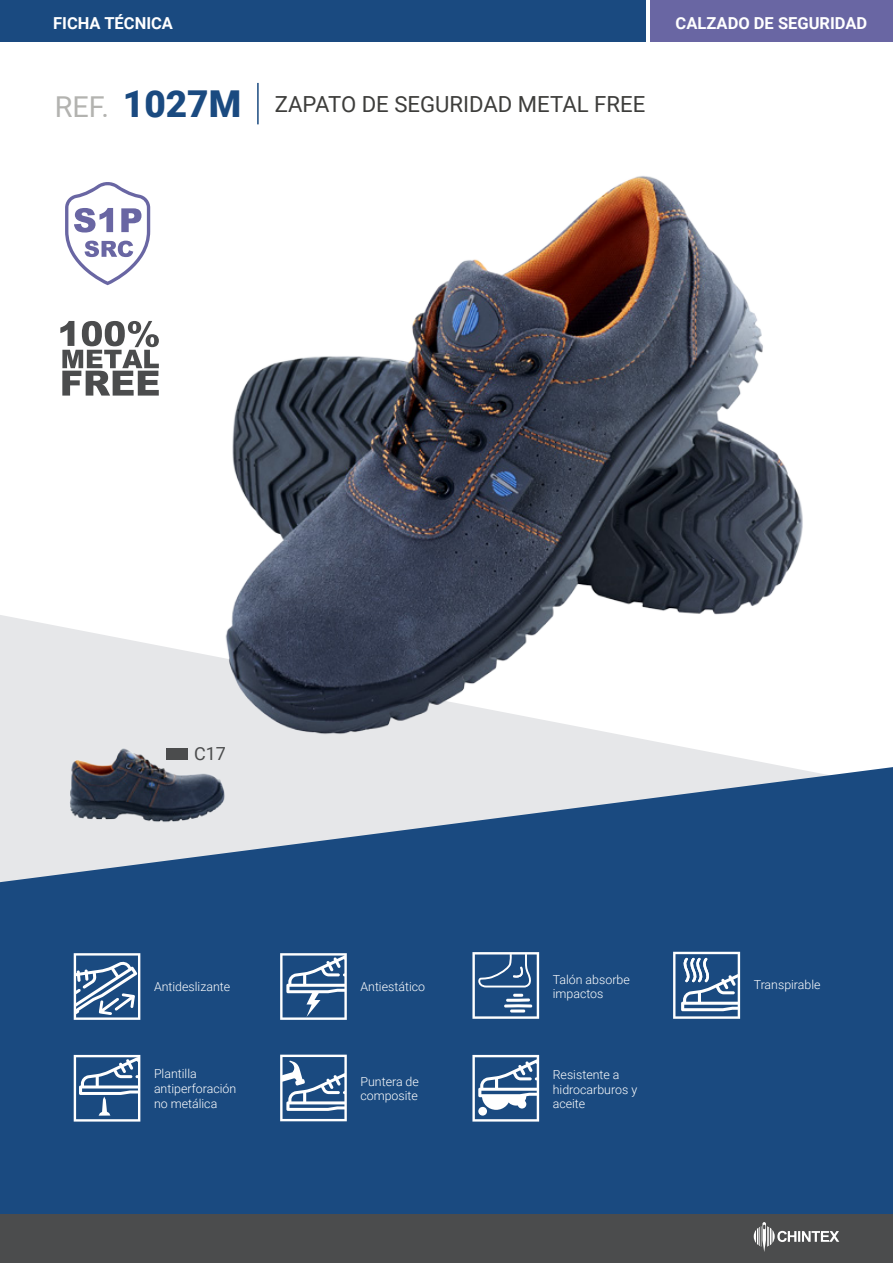
<style>
.page{position:relative;width:893px;height:1263px;background:#fff}
.page>*{position:absolute;margin:0;border:0;box-sizing:border-box;transform-origin:0 0}
.t1{font:22.2px "Roboto";color:#3d3d3b}
.t2{font:18px "Roboto";color:#4b4c4d}
.t3{font:700 16.5px "Roboto";color:#fff}
.t4{font:300 12.45px/14.9px "Roboto";color:#fff}
.s1{font-size:28.8px;color:#b3b3b0}
.s2{font-weight:900;font-size:37.05px;color:#1a4a80}
</style>
<div class="page">
<svg style="left:0;top:615px;width:182px;height:150px;fill:#e6e7e9"></svg>
<svg style="left:0;top:765px;width:893px;height:449px;background:#305b8b"></svg>
<div style="left:0;top:0;width:645px;height:42px;background:#1a4a80"></div>
<div style="left:0;top:1214px;width:893px;height:49px;background:#4b4c4d"></div>
<div style="left:650px;top:0;width:243px;height:42px;background:#6966a3"></div>
<svg style="left:754px;top:1222px;width:85px;height:30px"></svg>
<hr style="left:257px;top:83px;width:2px;height:41px;background:#1a4a80">
<img style="left:55px;top:711px;width:183px;height:122px">
<img style="left:182px;top:176px;width:687px;height:593px">
<svg style="left:280px;top:953px;width:67px;height:67px"></svg>
<svg style="left:472px;top:1055px;width:67px;height:66px"></svg>
<svg style="left:280px;top:1055px;width:67px;height:66px"></svg>
<svg style="left:74px;top:953px;width:66px;height:67px"></svg>
<svg style="left:472px;top:952px;width:67px;height:67px;background:#53779f"></svg>
<svg style="left:74px;top:1055px;width:66px;height:66px"></svg>
<svg style="left:673px;top:952px;width:67px;height:67px"></svg>
<svg style="left:65px;top:182px;width:85px;height:103px"></svg>
<div style="left:167px;top:748px;width:21px;height:12px;background:#4b4c4d"></div>
<svg style="left:60px;top:321px;width:99px;height:75px"></svg>
<h3 class="t3" style="left:53px;top:11px;width:121px">FICHA TÉCNICA</h3>
<h3 class="t3" style="left:676px;top:11px;width:193px">CALZADO DE SEGURIDAD</h3>
<h1 class="t1" style="left:55px;top:89px;width:592px"><span class="s1">REF.</span> <span class="s2">1027M</span> ZAPATO DE SEGURIDAD METAL FREE</h1>
<h2 class="t2" style="left:194px;top:741px;width:33px">C17</h2>
<p class="t4" style="left:553px;top:971px;width:79px">Talón absorbe impactos</p>
<p class="t4" style="left:154px;top:979px;width:78px">Antideslizante</p>
<p class="t4" style="left:754px;top:977px;width:68px">Transpirable</p>
<p class="t4" style="left:360px;top:979px;width:66px">Antiestático</p>
<p class="t4" style="left:154px;top:1066px;width:84px">Plantilla antiperforación no metálica</p>
<p class="t4" style="left:553px;top:1066px;width:86px">Resistente a hidrocarburos y aceite</p>
<p class="t4" style="left:360px;top:1073px;width:60px">Puntera de composite</p>
</div>
